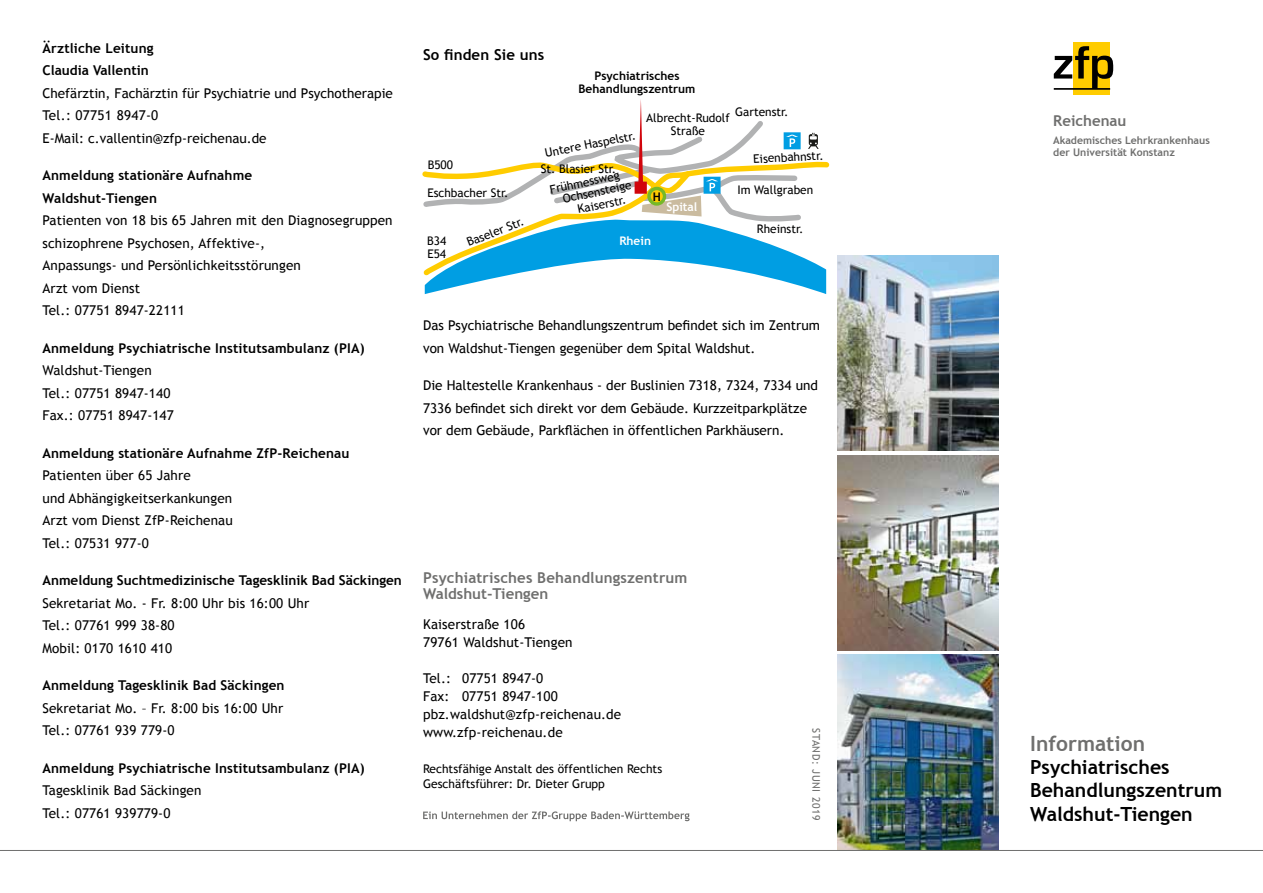
<style>
.page{position:relative;width:1263px;height:893px;background:#fff}
.page>*{position:absolute;margin:0;border:0;box-sizing:border-box;transform-origin:0 0}
.t1{font:700 21px "Trebuchet MS";color:#6f6f6e}
.t2{font:700 19.5px/23.4px "Trebuchet MS";color:#000}
.t3{font:700 15px/16.5px "Trebuchet MS";letter-spacing:.01em;color:#6f6f6e}
.t4{font:700 15px "Trebuchet MS";letter-spacing:.01em;color:#000}
.t5{font:13.5px/22.5px "Trebuchet MS";letter-spacing:.01em;color:#000}
.t6{font:700 13.5px/22.5px "Trebuchet MS";letter-spacing:.01em;color:#000}
.t7{font:12px/15px "Trebuchet MS";color:#000}
.t8{font:11.85px/13.5px "Trebuchet MS";color:#000;text-align:center}
.t9{font:700 11.85px/13.5px "Trebuchet MS";color:#000;text-align:center}
.t10{font:700 11.85px "Trebuchet MS";color:#fff}
.t11{font:700 10.5px/12px "Trebuchet MS";color:#6f6f6e}
.t12{font:10.5px "Trebuchet MS";letter-spacing:.06em;color:#6f6f6e}
</style>
<div class="page">
<div style="left:1074px;top:43px;width:36px;height:52px;background:#fc0"></div>
<svg style="left:1054px;top:46px;width:59px;height:44px"></svg>
<img style="left:838px;top:255px;width:160px;height:196px">
<img style="left:838px;top:455px;width:160px;height:196px">
<img style="left:838px;top:655px;width:160px;height:195px">
<svg style="left:423px;top:811px;width:266px;height:10px"></svg>
<hr style="left:0;top:850px;width:1263px;height:1px;background:#6f6f6e">
<svg style="left:422px;top:99px;width:404px;height:195px"></svg>
<p class="t6" style="left:43px;top:36px;width:113px">Ärztliche Leitung<br>Claudia Vallentin</p>
<p class="t5" style="left:43px;top:82px;width:352px">Chefärztin, Fachärztin für Psychiatrie und Psychotherapie<br>Tel.: 07751 8947-0<br>E-Mail: c.vallentin@zfp-reichenau.de</p>
<p class="t6" style="left:43px;top:164px;width:211px">Anmeldung stationäre Aufnahme<br>Waldshut-Tiengen</p>
<p class="t5" style="left:43px;top:209px;width:352px">Patienten von 18 bis 65 Jahren mit den Diagnosegruppen schizophrene Psychosen, Affektive-,<br>Anpassungs- und Persönlichkeitsstörungen<br>Arzt vom Dienst<br>Tel.: 07751 8947-22111</p>
<p class="t6" style="left:43px;top:337px;width:324px">Anmeldung Psychiatrische Institutsambulanz (PIA)</p>
<p class="t5" style="left:43px;top:359px;width:133px">Waldshut-Tiengen<br>Tel.: 07751 8947-140<br>Fax.: 07751 8947-147</p>
<p class="t6" style="left:43px;top:442px;width:308px">Anmeldung stationäre Aufnahme ZfP-Reichenau</p>
<p class="t5" style="left:43px;top:464px;width:192px">Patienten über 65 Jahre<br>und Abhängigkeitserkankungen<br>Arzt vom Dienst ZfP-Reichenau<br>Tel.: 07531 977-0</p>
<p class="t6" style="left:43px;top:569px;width:361px">Anmeldung Suchtmedizinische Tagesklinik Bad Säckingen</p>
<p class="t5" style="left:43px;top:592px;width:268px">Sekretariat Mo. - Fr. 8:00 Uhr bis 16:00 Uhr<br>Tel.: 07761 999 38-80<br>Mobil: 0170 1610 410</p>
<p class="t6" style="left:43px;top:674px;width:244px">Anmeldung Tagesklinik Bad Säckingen</p>
<p class="t5" style="left:43px;top:697px;width:242px">Sekretariat Mo. – Fr. 8:00 bis 16:00 Uhr<br>Tel.: 07761 939 779-0</p>
<p class="t6" style="left:43px;top:757px;width:324px">Anmeldung Psychiatrische Institutsambulanz (PIA)</p>
<p class="t5" style="left:43px;top:779px;width:160px">Tagesklinik Bad Säckingen<br>Tel.: 07761 939779-0</p>
<p class="t4" style="left:423px;top:45px;width:123px">So finden Sie uns</p>
<p class="t9" style="left:579px;top:69px;width:118px">Psychiatrisches<br>Behandlungszentrum</p>
<p class="t8" style="left:735px;top:105px;width:55px">Gartenstr.</p>
<p class="t8" style="left:646px;top:111px;width:85px">Albrecht-Rudolf<br>Straße</p>
<p class="t8" style="left:544px;top:146px;width:94px;rotate:-11deg">Untere Haspelstr.</p>
<p class="t8" style="left:549px;top:183px;width:73px;rotate:-12deg">Frühmessweg</p>
<p class="t8" style="left:753px;top:152px;width:72px;rotate:-3deg">Eisenbahnstr.</p>
<p class="t8" style="left:737px;top:183px;width:77px">I m Wallgraben</p>
<p class="t8" style="left:757px;top:222px;width:48px">Rheinstr.</p>
<p class="t8" style="left:428px;top:158px;width:27px">B500</p>
<p class="t8" style="left:427px;top:186px;width:83px">Eschbacher Str.</p>
<p class="t8" style="left:562px;top:193px;width:71px;rotate:-12deg">Ochsensteige</p>
<p class="t8" style="left:465px;top:236px;width:62px;rotate:-21deg">Baseler Str.</p>
<p class="t8" style="left:541px;top:162px;width:77px">St. Blasier Str.</p>
<p class="t9" style="left:653px;top:190px;width:10px">H</p>
<p class="t8" style="left:576px;top:202px;width:51px;rotate:-11deg">Kaiserstr.</p>
<p class="t10" style="left:666px;top:199px;width:33px">Spital</p>
<p class="t10" style="left:619px;top:233px;width:33px">Rhein</p>
<p class="t8" style="left:427px;top:234px;width:21px;text-align:left">B34<br>E54</p>
<p class="t5" style="left:423px;top:314px;width:398px">Das Psychiatrische Behandlungszentrum befindet sich im Zentrum von Waldshut-Tiengen gegenüber dem Spital Waldshut.</p>
<p class="t5" style="left:423px;top:374px;width:396px">Die Haltestelle Krankenhaus - der Buslinien 7318, 7324, 7334 und<br>7336 befindet sich direkt vor dem Gebäude. Kurzzeitparkplätze vor dem Gebäude, Parkflächen in öffentlichen Parkhäusern.</p>
<p class="t3" style="left:423px;top:569px;width:266px">Psychiatrisches Behandlungszentrum<br>Waldshut-Tiengen</p>
<p class="t5" style="left:423px;top:616px;width:151px;line-height:18px">Kaiserstraße 106<br>79761 Waldshut-Tiengen</p>
<p class="t5" style="left:423px;top:670px;width:200px;line-height:18px">Tel.: 07751 8947-0<br>Fax: 07751 8947-100 pbz.waldshut@zfp-reichenau.de www.zfp-reichenau.de</p>
<p class="t7" style="left:423px;top:762px;width:241px">Rechtsfähige Anstalt des öffentlichen Rechts<br>Geschäftsführer: Dr. Dieter Grupp</p>
<p class="t12" style="left:822px;top:728px;width:94px;rotate:90deg">STAND: Juni 2019</p>
<p class="t3" style="left:1053px;top:113px;width:75px">Reichenau</p>
<p class="t11" style="left:1053px;top:135px;width:158px">Akademisches Lehrkrankenhaus der Universität Konstanz</p>
<h1 class="t1" style="left:1030px;top:730px;width:116px">Information</h1>
<h2 class="t2" style="left:1030px;top:755px;width:193px">Psychiatrisches<br>Behandlungszentrum<br>Waldshut-Tiengen</h2>
</div>
